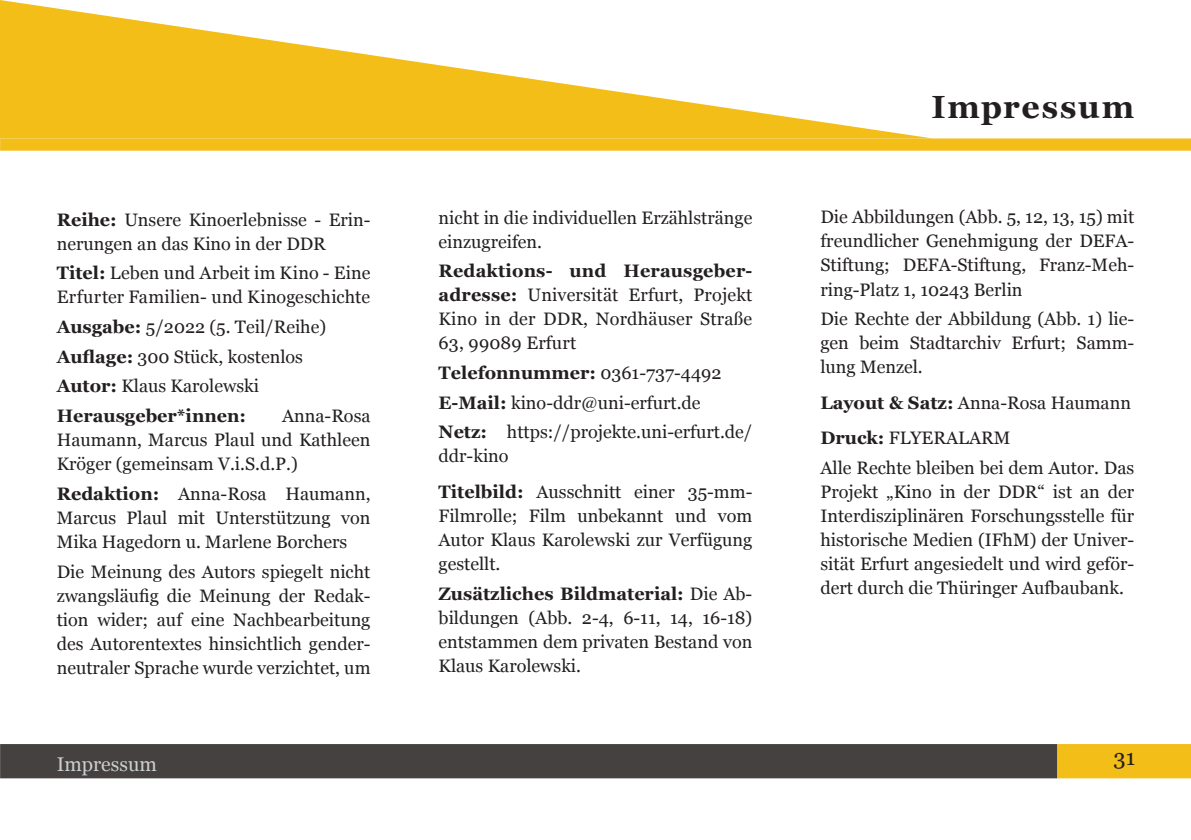
<style>
.page{position:relative;width:1191px;height:840px;background:#fff}
.page>*{position:absolute;margin:0;border:0;box-sizing:border-box;transform-origin:0 0}
.t1{font:700 32px "Georgia";letter-spacing:.05em;color:#231f20}
.t2{font:22.2px "Georgia";color:#231f20}
.t3{font:19.8px "Georgia";color:#cdced0}
.t4{font:18px/24px "Georgia";color:#231f20;text-align:justify}
.s1{font-weight:700}
</style>
<div class="page">
<div style="left:1057px;top:744px;width:134px;height:33px;background:#f3be18"></div>
<svg style="left:0;top:744px;width:1px;height:33px"></svg>
<div style="left:1px;top:743px;width:1056px;height:34px;background:#464141;border:1px solid #464141"></div>
<svg style="left:0;top:138px;width:1191px;height:13px"></svg>
<svg style="left:0;top:0;width:929px;height:138px"></svg>
<p class="t4" style="left:57px;top:206px;width:315px"><span class="s1">Reihe:</span> Unsere Kinoerlebnisse - Erin&shy;nerungen an das Kino in der DDR</p>
<p class="t4" style="left:57px;top:260px;width:315px"><span class="s1">Titel:</span> Leben und Arbeit im Kino - Eine<br>Erfurter Familien- und Kinogeschichte</p>
<p class="t4" style="left:57px;top:311px;width:271px;line-height:29.6px;text-align:left"><span class="s1">Ausgabe:</span> 5/2022 (5. Teil/Reihe)<br><span class="s1">Auflage:</span> 300 Stück, kostenlos<br><span class="s1">Autor:</span> Klaus Karolewski<br><span class="s1">Herausgeber*innen:</span></p>
<p class="t4" style="left:57px;top:403px;width:315px;text-indent:225px">Anna-Rosa Haumann, Marcus Plaul und Kathleen Kröger (gemeinsam V.i.S.d.P.)</p>
<p class="t4" style="left:57px;top:480px;width:315px"><span class="s1">Redaktion:</span> Anna-Rosa Haumann, Marcus Plaul mit Unterstützung von Mika Hagedorn u. Marlene Borchers</p>
<p class="t4" style="left:57px;top:558px;width:315px">Die Meinung des Autors spiegelt nicht zwangsläufig die Meinung der Redak&shy;tion wider; auf eine Nachbearbeitung des Autorentextes hinsichtlich gender&shy;neutraler Sprache wurde verzichtet, um</p>
<p class="t3" style="left:57px;top:749px;width:102px">Impressum</p>
<p class="t4" style="left:438px;top:204px;width:315px">nicht in die individuellen Erzählstränge einzugreifen.</p>
<p class="t4" style="left:438px;top:258px;width:315px"><span class="s1">Redaktions- und Herausgeber&shy;adresse:</span> Universität Erfurt, Projekt Kino in der DDR, Nordhäuser Straße 63, 99089 Erfurt</p>
<p class="t4" style="left:438px;top:357px;width:315px;line-height:29.6px;text-align:left"><span class="s1">Telefonnummer:</span> 0361-737-4492<br><span class="s1">E-Mail:</span> kino-ddr@uni-erfurt.de<br><span class="s1">Netz:</span> https://projekte.uni-erfurt.de/</p>
<p class="t4" style="left:438px;top:437px;width:315px;line-height:35.4px">ddr-kino<br><span class="s1">Titelbild:</span> Ausschnitt einer 35-mm-</p>
<p class="t4" style="left:438px;top:502px;width:315px">Filmrolle; Film unbekannt und vom Autor Klaus Karolewski zur Verfügung gestellt.</p>
<p class="t4" style="left:438px;top:580px;width:315px"><span class="s1">Zusätzliches Bildmaterial:</span> Die Ab&shy;bildungen (Abb. 2-4, 6-11, 14, 16-18) entstammen dem privaten Bestand von Klaus Karolewski.</p>
<h1 class="t1" style="left:931px;top:82px;width:204px">Impressum</h1>
<p class="t4" style="left:820px;top:204px;width:315px">Die Abbildungen (Abb. 5, 12, 13, 15) mit freundlicher Genehmigung der DEFA-Stiftung; DEFA-Stiftung, Franz-Meh&shy;ring-Platz 1, 10243 Berlin</p>
<p class="t4" style="left:820px;top:306px;width:315px">Die Rechte der Abbildung (Abb. 1) lie&shy;gen beim Stadtarchiv Erfurt; Samm&shy;lung Menzel.</p>
<p class="t4" style="left:820px;top:384px;width:312px;line-height:35.4px"><span class="s1">Layout &amp; Satz:</span> Anna-Rosa Haumann<br><span class="s1">Druck:</span> FLYERALARM</p>
<p class="t4" style="left:820px;top:454px;width:315px">Alle Rechte bleiben bei dem Autor. Das Projekt „Kino in der DDR“ ist an der Interdisziplinären Forschungsstelle für historische Medien (IFhM) der Univer&shy;sität Erfurt angesiedelt und wird geför&shy;dert durch die Thüringer Aufbaubank.</p>
<p class="t2" style="left:1113px;top:740px;width:23px">31</p>
</div>
